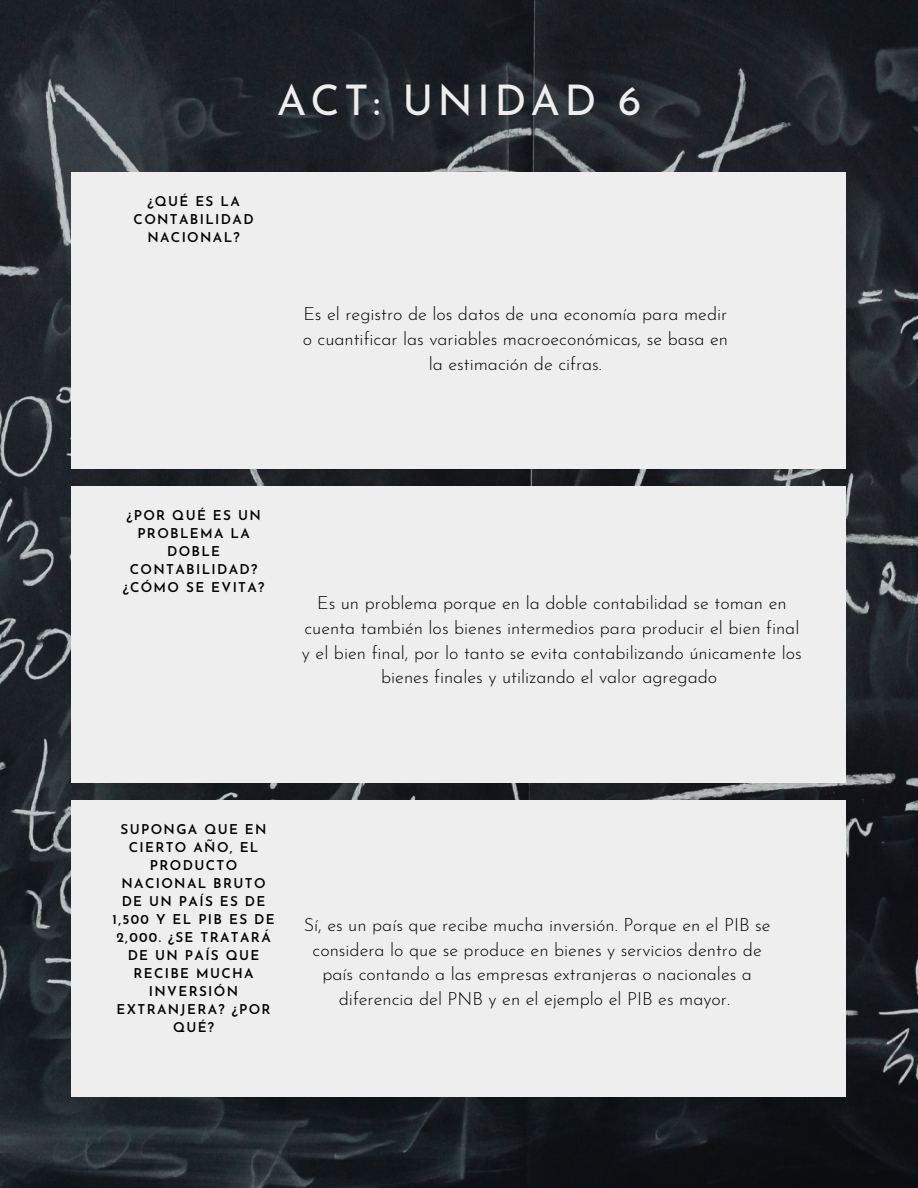
<style>
.page{position:relative;width:918px;height:1188px;background:#fff}
.page>*{position:absolute;margin:0;border:0;box-sizing:border-box;transform-origin:0 0}
.t1{font:42.3px "Josefin Sans";letter-spacing:.1em;color:#efeeee}
.t2{font:300 18px/24.8px "Josefin Sans";color:#000;text-align:center}
.t3{font:600 13.5px/18px "Josefin Sans";letter-spacing:.1em;color:#000;text-align:center}
</style>
<div class="page">
<img style="left:0;top:0;width:918px;height:1188px">
<div style="left:71px;top:172px;width:775px;height:297px;background:#efeeee"></div>
<div style="left:71px;top:486px;width:775px;height:296px;background:#efeeee"></div>
<div style="left:71px;top:800px;width:775px;height:296px;background:#efeeee"></div>
<h1 class="t1" style="left:277px;top:83px;width:366px">ACT: UNIDAD 6</h1>
<p class="t3" style="left:134px;top:194px;width:122px">¿QUÉ ES LA<br>CONTABILIDAD<br>NACIONAL?</p>
<p class="t2" style="left:303px;top:303px;width:427px">Es el registro de los datos de una economía para medir o cuantificar las variables macroeconómicas, se basa en la estimación de cifras.</p>
<p class="t3" style="left:123px;top:508px;width:143px">¿POR QUÉ ES UN<br>PROBLEMA LA<br>DOBLE<br>CONTABILIDAD? ¿CÓMO SE EVITA?</p>
<p class="t2" style="left:302px;top:592px;width:501px">Es un problema porque en la doble contabilidad se toman en cuenta también los bienes intermedios para producir el bien final y el bien final, por lo tanto se evita contabilizando únicamente los bienes finales y utilizando el valor agregado</p>
<p class="t3" style="left:112px;top:822px;width:164px">SUPONGA QUE EN<br>CIERTO AÑO, EL<br>PRODUCTO<br>NACIONAL BRUTO<br>DE UN PAÍS ES DE<br>1,500 Y EL PIB ES DE<br>2,000. ¿SE TRATARÁ<br>DE UN PAÍS QUE<br>RECIBE MUCHA<br>INVERSIÓN<br>EXTRANJERA? ¿POR<br>QUÉ?</p>
<p class="t2" style="left:304px;top:914px;width:468px">Sí, es un país que recibe mucha inversión. Porque en el PIB se considera lo que se produce en bienes y servicios dentro de país contando a las empresas extranjeras o nacionales a diferencia del PNB y en el ejemplo el PIB es mayor.</p>
</div>
